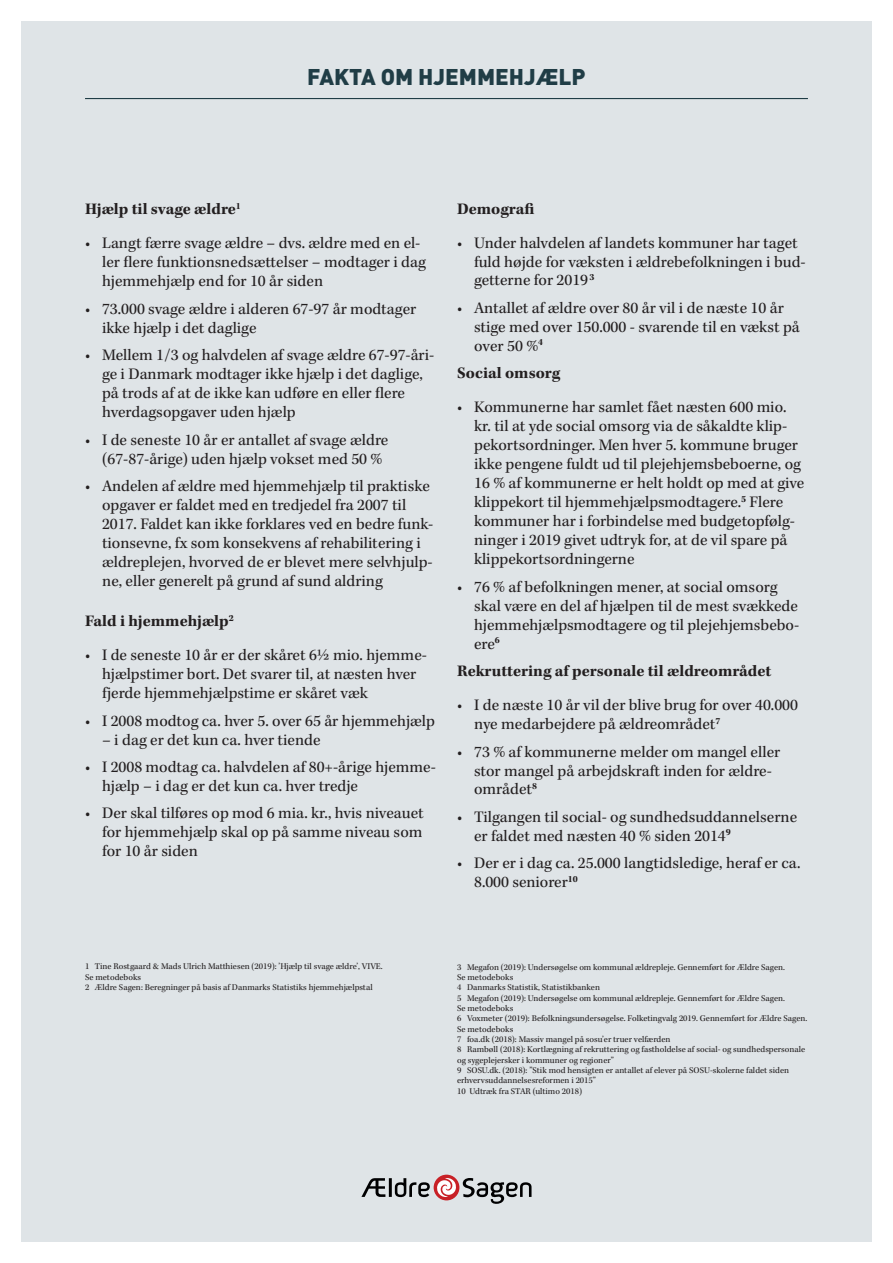
<style>
.page{position:relative;width:893px;height:1263px;background:#fff}
.page>*{position:absolute;margin:0;border:0;box-sizing:border-box;transform-origin:0 0}
.t1{font:900 22.5px "DIN Pro";color:#203d46}
.t2{font:16.5px/18.9px "Kepler Std";color:#231f20}
.t3{font:700 16.5px "Kepler Std";color:#231f20}
.t4{font:9px/10.4px "Kepler Std";color:#231f20}
</style>
<div class="page">
<div style="left:21px;top:21px;width:851px;height:1221px;background:#dfe4e7"></div>
<svg style="left:434px;top:1174px;width:25px;height:26px"></svg>
<svg style="left:361px;top:1178px;width:170px;height:26px"></svg>
<hr style="left:85px;top:98px;width:723px;height:1px;background:#203d46">
<h1 class="t1" style="left:307px;top:62px;width:280px">FAKTA OM HJEMMEHJÆLP</h1>
<p class="t3" style="left:85px;top:200px;width:157px">Hjælp til svage ældre<sup>1</sup></p>
<p class="t2" style="left:102px;top:234px;width:325px;text-indent:-17px">• Langt færre svage ældre – dvs. ældre med en el&shy;ler flere funktionsnedsættelser – modtager i dag hjemmehjælp end for 10 år siden</p>
<p class="t2" style="left:102px;top:300px;width:316px;text-indent:-17px">• 73.000 svage ældre i alderen 67-97 år modtager ikke hjælp i det daglige</p>
<p class="t2" style="left:102px;top:346px;width:334px;text-indent:-17px">• Mellem 1/3 og halvdelen af svage ældre 67-97-åri&shy;ge i Danmark modtager ikke hjælp i det daglige, på trods af at de ikke kan udføre en eller flere hverdagsopgaver uden hjælp</p>
<p class="t2" style="left:102px;top:431px;width:288px;text-indent:-17px">• I de seneste 10 år er antallet af svage ældre (67-87-årige) uden hjælp vokset med 50 %</p>
<p class="t2" style="left:102px;top:477px;width:333px;text-indent:-17px">• Andelen af ældre med hjemmehjælp til praktiske opgaver er faldet med en tredjedel fra 2007 til 2017. Faldet kan ikke forklares ved en bedre funk&shy;tionsevne, fx som konsekvens af rehabilitering i ældreplejen, hvorved de er blevet mere selvhjulp&shy;ne, eller generelt på grund af sund aldring</p>
<p class="t3" style="left:85px;top:611px;width:150px">Fald i hjemmehjælp<sup>2</sup></p>
<p class="t2" style="left:102px;top:646px;width:326px;text-indent:-17px">• I de seneste 10 år er der skåret 6½ mio. hjemme&shy;hjælpstimer bort. Det svarer til, at næsten hver fjerde hjemmehjælpstime er skåret væk</p>
<p class="t2" style="left:85px;top:712px;width:351px">• I 2008 modtog ca. hver 5. over 65 år hjemmehjælp</p>
<p class="t2" style="left:102px;top:730px;width:220px">– i dag er det kun ca. hver tiende</p>
<p class="t2" style="left:102px;top:758px;width:335px;text-indent:-17px">• I 2008 modtag ca. halvdelen af 80+-årige hjemme&shy;hjælp – i dag er det kun ca. hver tredje</p>
<p class="t2" style="left:102px;top:804px;width:323px;text-align:justify;text-indent:-17px">• Der skal tilføres op mod 6 mia. kr., hvis niveauet for hjemmehjælp skal op på samme niveau som for 10 år siden</p>
<p class="t3" style="left:457px;top:199px;width:79px">Demografi</p>
<p class="t2" style="left:474px;top:234px;width:333px;text-indent:-17px">• Under halvdelen af landets kommuner har taget fuld højde for væksten i ældrebefolkningen i bud&shy;getterne for 2019 <sup>3</sup></p>
<p class="t2" style="left:474px;top:299px;width:327px;text-indent:-17px">• Antallet af ældre over 80 år vil i de næste 10 år stige med over 150.000 - svarende til en vækst på over 50 %<sup>4</sup></p>
<p class="t3" style="left:457px;top:364px;width:105px">Social omsorg</p>
<p class="t2" style="left:474px;top:398px;width:332px;text-indent:-17px">• Kommunerne har samlet fået næsten 600 mio. kr. til at yde social omsorg via de såkaldte klip&shy;pekortsordninger. Men hver 5. kommune bruger ikke pengene fuldt ud til plejehjemsbeboerne, og 16 % af kommunerne er helt holdt op med at give klippekort til hjemmehjælpsmodtagere.<sup>5</sup> Flere kommuner har i forbindelse med budgetopfølg&shy;ninger i 2019 givet udtryk for, at de vil spare på klippekortsordningerne</p>
<p class="t2" style="left:474px;top:578px;width:327px;text-indent:-17px">• 76 % af befolkningen mener, at social omsorg skal være en del af hjælpen til de mest svækkede hjemmehjælpsmodtagere og til plejehjemsbebo&shy;ere<sup>6</sup></p>
<p class="t3" style="left:457px;top:661px;width:316px">Rekruttering af personale til ældreområdet</p>
<p class="t2" style="left:474px;top:696px;width:325px;text-indent:-17px">• I de næste 10 år vil der blive brug for over 40.000 nye medarbejdere på ældreområdet<sup>7</sup></p>
<p class="t2" style="left:474px;top:743px;width:308px;text-indent:-17px">• 73 % af kommunerne melder om mangel eller stor mangel på arbejdskraft inden for ældre&shy;området<sup>8</sup></p>
<p class="t2" style="left:474px;top:808px;width:325px;text-indent:-17px">• Tilgangen til social- og sundhedsuddannelserne er faldet med næsten 40 % siden 2014<sup>9</sup></p>
<p class="t2" style="left:474px;top:854px;width:328px;text-indent:-17px">• Der er i dag ca. 25.000 langtidsledige, heraf er ca.<br>8.000 seniorer<sup>10</sup></p>
<p class="t4" style="left:85px;top:962px;width:299px">1 Tine Rostgaard &amp; Mads Ulrich Matthiesen (2019): ’Hjælp til svage ældre’, VIVE.<br>Se metodeboks<br>2 Ældre Sagen: Beregninger på basis af Danmarks Statistiks hjemmehjælpstal</p>
<p class="t4" style="left:457px;top:962px;width:352px">3 Megafon (2019): Undersøgelse om kommunal ældrepleje. Gennemført for Ældre Sagen.<br>Se metodeboks<br>4 Danmarks Statistik, Statistikbanken<br>5 Megafon (2019): Undersøgelse om kommunal ældrepleje. Gennemført for Ældre Sagen.<br>Se metodeboks<br>6 Voxmeter (2019): Befolkningsundersøgelse. Folketingvalg 2019. Gennemført for Ældre Sagen.<br>Se metodeboks<br>7 foa.dk (2018): Massiv mangel på sosu’er truer velfærden<br>8 Rambøll (2018): Kortlægning af rekruttering og fastholdelse af social- og sundhedspersonale og sygeplejersker i kommuner og regioner”<br>9 SOSU.dk. (2018): ”Stik mod hensigten er antallet af elever på SOSU-skolerne faldet siden erhvervsuddannelsesreformen i 2015”<br>10 Udtræk fra STAR (ultimo 2018)</p>
</div>
